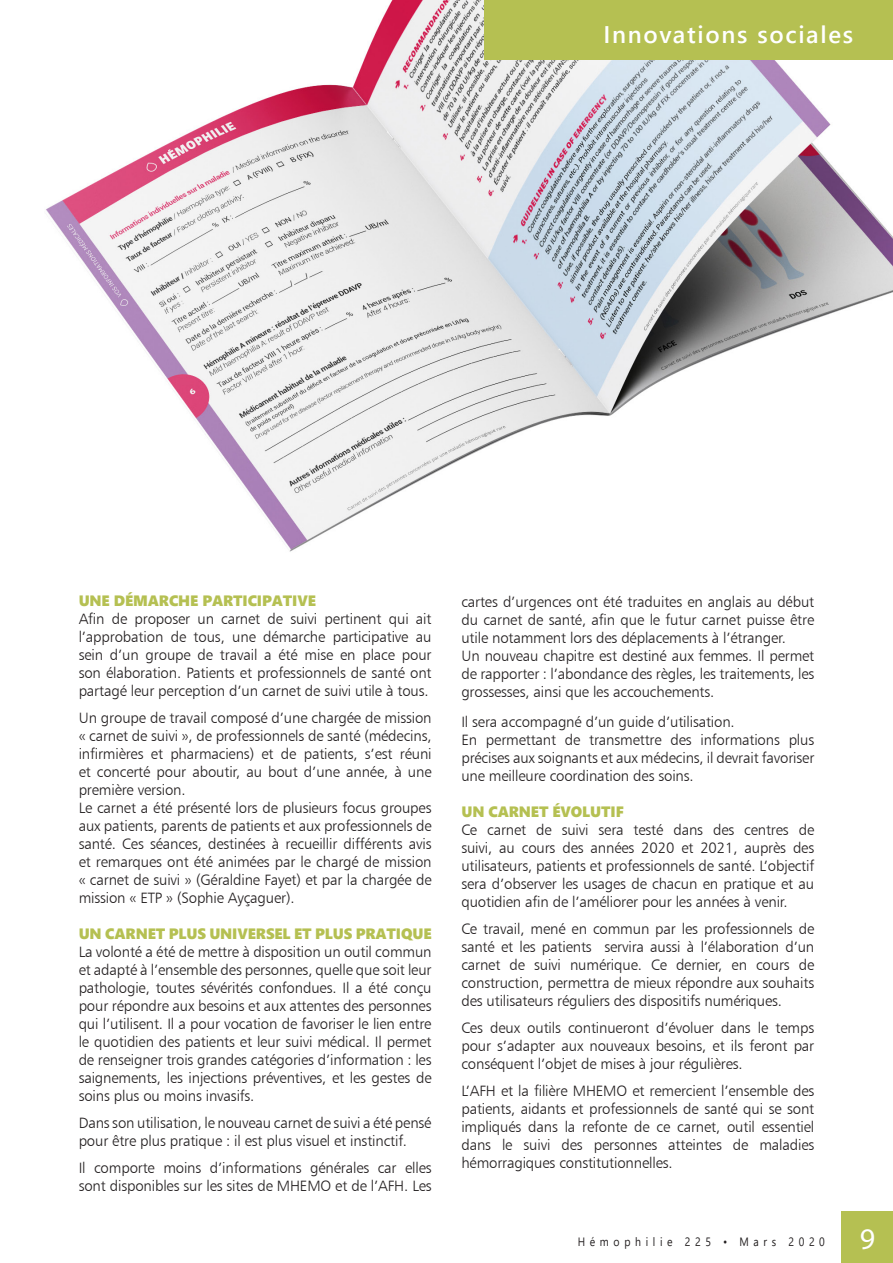
<style>
.page{position:relative;width:893px;height:1263px;background:#fff}
.page>*{position:absolute;margin:0;border:0;box-sizing:border-box;transform-origin:0 0}
.t1{font:30px "Myriad Pro";color:#fff}
.t2{font:600 24px "Segoe UI";letter-spacing:.07em;color:#fff}
.t3{font:15px/18px "Humanist 777 BT Light B";letter-spacing:-.01em;color:#231f20;text-align:justify}
.t4{font:15px "Segoe UI Black";letter-spacing:-.01em;color:#b5c052}
.t5{font:12.15px "Segoe UI";letter-spacing:.44em;color:#231f20;scale:.87 1}
</style>
<div class="page">
<img style="left:46px;top:0;width:847px;height:552px">
<div style="left:842px;top:1212px;width:51px;height:51px;background:#b5c052"></div>
<div style="left:485px;top:0;width:408px;height:60px;background:#b5c052"></div>
<p class="t2" style="left:603px;top:15px;width:251px">Innovations sociales</p>
<p class="t4" style="left:79px;top:590px;width:239px">UNE DÉMARCHE PARTICIPATIVE</p>
<p class="t3" style="left:79px;top:610px;width:354px">Afin de proposer un carnet de suivi pertinent qui ait l’approbation de tous, une démarche participative au sein d’un groupe de travail a été mise en place pour son élaboration. Patients et professionnels de santé ont partagé leur perception d’un carnet de suivi utile à tous.</p>
<p class="t3" style="left:79px;top:709px;width:354px">Un groupe de travail composé d’une chargée de mission « carnet de suivi », de professionnels de santé (médecins, infirmières et pharmaciens) et de patients, s’est réuni et concerté pour aboutir, au bout d’une année, à une première version.</p>
<p class="t3" style="left:79px;top:799px;width:354px">Le carnet a été présenté lors de plusieurs focus groupes aux patients, parents de patients et aux professionnels de santé. Ces séances, destinées à recueillir différents avis et remarques ont été animées par le chargé de mission « carnet de suivi » (Géraldine Fayet) et par la chargée de mission « ETP » (Sophie Ayçaguer).</p>
<p class="t4" style="left:79px;top:923px;width:354px">UN CARNET PLUS UNIVERSEL ET PLUS PRATIQUE</p>
<p class="t3" style="left:79px;top:943px;width:354px">La volonté a été de mettre à disposition un outil commun et adapté à l’ensemble des personnes, quelle que soit leur pathologie, toutes sévérités confondues. Il a été conçu pour répondre aux besoins et aux attentes des personnes qui l’utilisent. Il a pour vocation de favoriser le lien entre le quotidien des patients et leur suivi médical. Il permet de renseigner trois grandes catégories d’information : les saignements, les injections préventives, et les gestes de soins plus ou moins invasifs.</p>
<p class="t3" style="left:79px;top:1114px;width:354px">Dans son utilisation, le nouveau carnet de suivi a été pensé pour être plus pratique : il est plus visuel et instinctif.</p>
<p class="t3" style="left:79px;top:1159px;width:354px">Il comporte moins d’informations générales car elles sont disponibles sur les sites de MHEMO et de l’AFH. Les</p>
<p class="t3" style="left:461px;top:592px;width:354px">cartes d’urgences ont été traduites en anglais au début du carnet de santé, afin que le futur carnet puisse être utile notamment lors des déplacements à l’étranger.</p>
<p class="t3" style="left:461px;top:646px;width:354px">Un nouveau chapitre est destiné aux femmes. Il permet de rapporter : l’abondance des règles, les traitements, les grossesses, ainsi que les accouchements.</p>
<p class="t3" style="left:461px;top:712px;width:275px">Il sera accompagné d’un guide d’utilisation.</p>
<p class="t3" style="left:461px;top:730px;width:354px">En permettant de transmettre des informations plus précises aux soignants et aux médecins, il devrait favoriser une meilleure coordination des soins.</p>
<p class="t4" style="left:461px;top:800px;width:164px">UN CARNET ÉVOLUTIF</p>
<p class="t3" style="left:461px;top:820px;width:354px">Ce carnet de suivi sera testé dans des centres de suivi, au cours des années 2020 et 2021, auprès des utilisateurs, patients et professionnels de santé. L’objectif sera d’observer les usages de chacun en pratique et au quotidien afin de l’améliorer pour les années à venir.</p>
<p class="t3" style="left:461px;top:919px;width:354px">Ce travail, mené en commun par les professionnels de santé et les patients servira aussi à l’élaboration d’un carnet de suivi numérique. Ce dernier, en cours de construction, permettra de mieux répondre aux souhaits des utilisateurs réguliers des dispositifs numériques.</p>
<p class="t3" style="left:461px;top:1018px;width:354px">Ces deux outils continueront d’évoluer dans le temps pour s’adapter aux nouveaux besoins, et ils feront par conséquent l’objet de mises à jour régulières.</p>
<p class="t3" style="left:461px;top:1081px;width:354px">L’AFH et la filière MHEMO et remercient l’ensemble des patients, aidants et professionnels de santé qui se sont impliqués dans la refonte de ce carnet, outil essentiel dans le suivi des personnes atteintes de maladies hémorragiques constitutionnelles.</p>
<p class="t5" style="left:578px;top:1231px;width:286px">Hémophilie 225 • Mars 2020</p>
<p class="t1" style="left:860px;top:1220px;width:17px">9</p>
</div>
